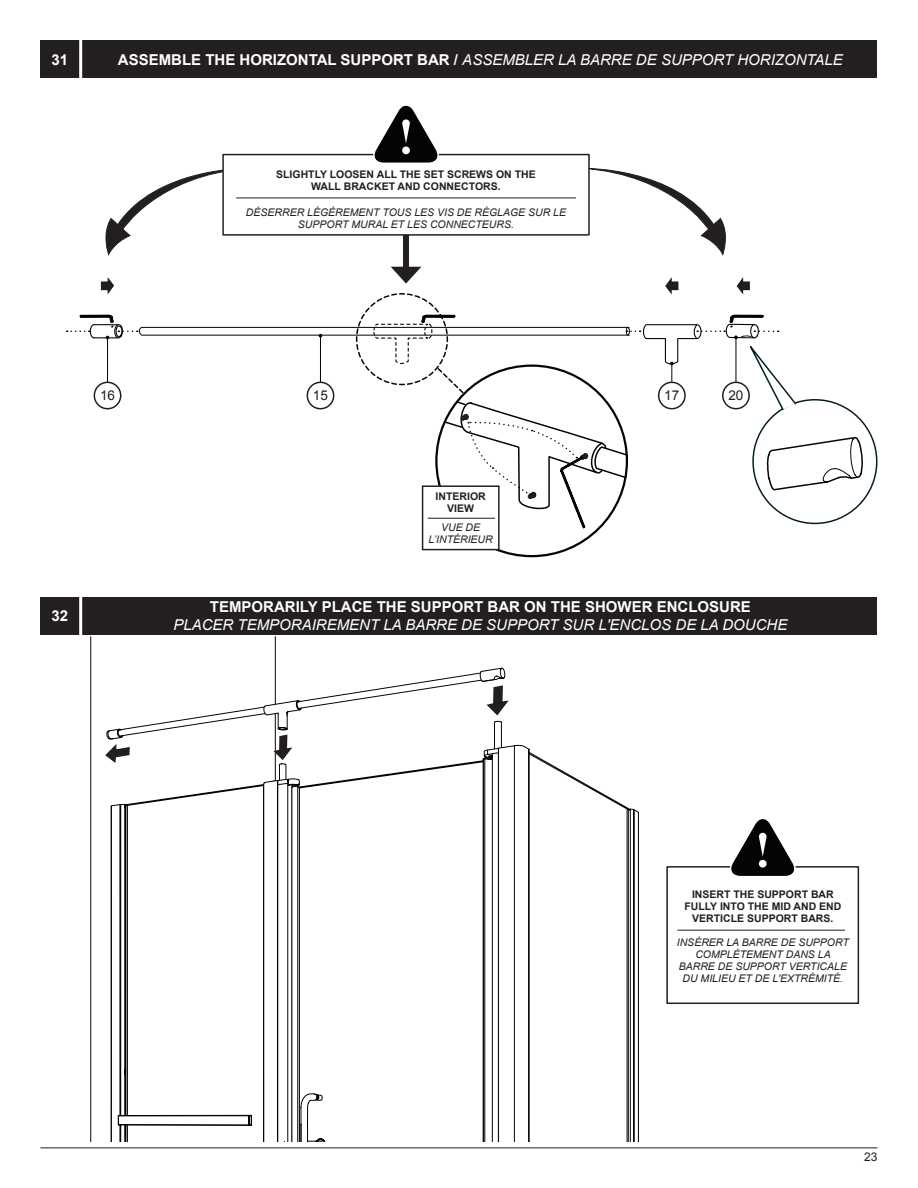
<style>
.page{position:relative;width:918px;height:1188px;background:#fff}
.page>*{position:absolute;margin:0;border:0;box-sizing:border-box;transform-origin:0 0}
.t1{font:italic 15px "Arial";color:#fff}
.t2{font:700 15px "Arial";color:#fff}
.t3{font:13.5px "Arial";color:#231f20}
.t4{font:12px "Arial";color:#231f20}
.t5{font:italic 10.5px/12px "Arial";color:#231f20;text-align:center}
.t6{font:700 10.5px/12.6px "Arial";color:#231f20}
.s1{font-weight:700;font-style:normal}
</style>
<div class="page">
<div style="left:40px;top:597px;width:838px;height:38px;background:#231f20"></div>
<hr style="left:40px;top:1148px;width:838px;height:1px;background:#231f20">
<div style="left:40px;top:40px;width:838px;height:38px;background:#231f20"></div>
<hr style="left:79px;top:40px;width:3px;height:39px;background:#fff">
<hr style="left:79px;top:597px;width:3px;height:38px;background:#fff">
<div style="left:403px;top:184px;width:6px;height:92px;background:#231f20"></div>
<svg style="left:105px;top:169px;width:117px;height:86px"></svg>
<svg style="left:590px;top:168px;width:136px;height:87px"></svg>
<div style="left:223px;top:155px;width:366px;height:80px;background:#fff"></div>
<div style="left:222px;top:154px;width:368px;height:82px;border:2px solid #231f20"></div>
<hr style="left:236px;top:198px;width:340px;height:1px;background:#231f20">
<svg style="left:371px;top:105px;width:72px;height:58px"></svg>
<div style="left:402px;top:146px;width:8px;height:8px;background:#fff;border-radius:50%"></div>
<div style="left:666px;top:866px;width:193px;height:138px;border:2px solid #231f20"></div>
<hr style="left:677px;top:930px;width:168px;height:1px;background:#231f20">
<svg style="left:728px;top:819px;width:72px;height:57px"></svg>
<div style="left:759px;top:860px;width:8px;height:8px;background:#fff;border-radius:50%"></div>
<div style="left:422px;top:485px;width:78px;height:65px;border:2px solid #231f20"></div>
<hr style="left:275px;top:637px;width:1px;height:504px;background:#040503">
<hr style="left:90px;top:637px;width:1px;height:504px;background:#040503">
<svg style="left:615px;top:803px;width:18px;height:338px"></svg>
<hr style="left:628px;top:809px;width:1px;height:332px;background:#040503">
<hr style="left:630px;top:809px;width:1px;height:332px;background:#040503">
<svg style="left:632px;top:809px;width:7px;height:332px"></svg>
<svg style="left:110px;top:804px;width:8px;height:337px"></svg>
<svg style="left:118px;top:672px;width:361px;height:469px"></svg>
<svg style="left:479px;top:667px;width:51px;height:474px"></svg>
<svg style="left:263px;top:700px;width:63px;height:442px"></svg>
<svg style="left:105px;top:728px;width:25px;height:35px"></svg>
<svg style="left:67px;top:267px;width:797px;height:268px"></svg>
<h1 class="t2" style="left:52px;top:50px;width:18px">31</h1>
<h1 class="t2" style="left:118px;top:50px;width:12px">ASSEMBLE</h1>
<h1 class="t2" style="left:205px;top:50px;width:11px">THE</h1>
<h1 class="t2" style="left:240px;top:50px;width:113px">HORIZONTAL SUPPORT</h1>
<h1 class="t2" style="left:417px;top:50px;width:12px">BAR</h1>
<h1 class="t1" style="left:454px;top:50px;width:20px"><span class="s1">/</span> ASSE</h1>
<h1 class="t1" style="left:502px;top:50px;width:23px">MBLE</h1>
<h1 class="t1" style="left:543px;top:50px;width:129px">R LA BARREDE SUPP</h1>
<h1 class="t1" style="left:702px;top:50px;width:143px">ORT HORIZONTALE</h1>
<p class="t6" style="left:311px;top:168px;width:226px;text-indent:136px">SCREWS ON THE<br>WALL BRACKET AND CONNECTORS.</p>
<p class="t5" style="left:246px;top:206px;width:252px">DÉSERRER LÉGÈREMENT TOUS LES VIS DE RÉGLAGE</p>
<p class="t5" style="left:528px;top:206px;width:39px">SUR LE</p>
<p class="t5" style="left:298px;top:219px;width:218px">SUPPOR T MURAL ET LES CONNECTEURS.</p>
<p class="t6" style="left:276px;top:168px;width:109px">SLIGHTLY LOOSEN ALL</p>
<p class="t6" style="left:400px;top:168px;width:8px">THE</p>
<p class="t6" style="left:424px;top:168px;width:8px">SET</p>
<p class="t3" style="left:100px;top:386px;width:17px">16</p>
<p class="t3" style="left:313px;top:386px;width:17px">15</p>
<p class="t3" style="left:664px;top:386px;width:17px">17</p>
<p class="t3" style="left:728px;top:386px;width:17px">20</p>
<h1 class="t2" style="left:52px;top:606px;width:18px">32</h1>
<p class="t6" style="left:436px;top:491px;width:52px;line-height:12px;text-align:center">INTERIOR<br>VIEW</p>
<p class="t5" style="left:429px;top:522px;width:65px">VUE DE<br>L’INTÉRIEUR</p>
<h1 class="t2" style="left:210px;top:597px;width:11px">TEMPORARILY</h1>
<h1 class="t2" style="left:322px;top:597px;width:11px">PLACE</h1>
<h1 class="t2" style="left:377px;top:597px;width:11px">THE</h1>
<h1 class="t2" style="left:411px;top:597px;width:12px">SUPPORT</h1>
<h1 class="t2" style="left:488px;top:597px;width:12px">BAR</h1>
<h1 class="t2" style="left:524px;top:597px;width:38px">ON THE</h1>
<h1 class="t2" style="left:585px;top:597px;width:13px">SHOWER</h1>
<h1 class="t2" style="left:657px;top:597px;width:12px">ENCLOSURE</h1>
<h1 class="t1" style="left:173px;top:615px;width:11px">PLACE</h1>
<h1 class="t1" style="left:223px;top:615px;width:138px">R TEMPORAIREMENT</h1>
<h1 class="t1" style="left:383px;top:615px;width:114px">LA BARREDE SUPP</h1>
<h1 class="t1" style="left:527px;top:615px;width:94px">ORT SUR L 'ENCL</h1>
<h1 class="t1" style="left:650px;top:615px;width:107px">OS DE LA DOUCHE</h1>
<p class="t6" style="left:692px;top:889px;width:8px">INSERT</p>
<p class="t6" style="left:733px;top:889px;width:8px">THE</p>
<p class="t6" style="left:757px;top:889px;width:9px">SUPPORT</p>
<p class="t6" style="left:811px;top:889px;width:9px">BAR</p>
<p class="t6" style="left:684px;top:901px;width:14px">FULLY</p>
<p class="t6" style="left:720px;top:901px;width:7px">INTO</p>
<p class="t6" style="left:748px;top:901px;width:8px">THE</p>
<p class="t6" style="left:772px;top:901px;width:7px">MID</p>
<p class="t6" style="left:794px;top:901px;width:9px">AND</p>
<p class="t6" style="left:819px;top:901px;width:8px">END</p>
<p class="t6" style="left:692px;top:913px;width:8px">VERTICLE</p>
<p class="t6" style="left:747px;top:913px;width:9px">SUPPORT</p>
<p class="t6" style="left:801px;top:913px;width:9px">BARS</p>
<p class="t6" style="left:831px;top:913px;width:4px">.</p>
<p class="t5" style="left:677px;top:937px;width:130px">INSÉRER LA BA RRE DE SUPP</p>
<p class="t5" style="left:827px;top:937px;width:20px">ORT</p>
<p class="t5" style="left:695px;top:949px;width:33px">C OMPLÈTE</p>
<p class="t5" style="left:753px;top:949px;width:17px">MENT</p>
<p class="t5" style="left:786px;top:949px;width:40px">DANS LA</p>
<p class="t5" style="left:679px;top:961px;width:65px">BARREDE SUPP</p>
<p class="t5" style="left:764px;top:961px;width:54px">ORT VERTICALE</p>
<p class="t5" style="left:683px;top:973px;width:34px">DU MILIEU</p>
<p class="t5" style="left:739px;top:973px;width:106px">ET DE L 'EXTRÉMITÉ.</p>
<p class="t4" style="left:864px;top:1149px;width:15px">23</p>
</div>
